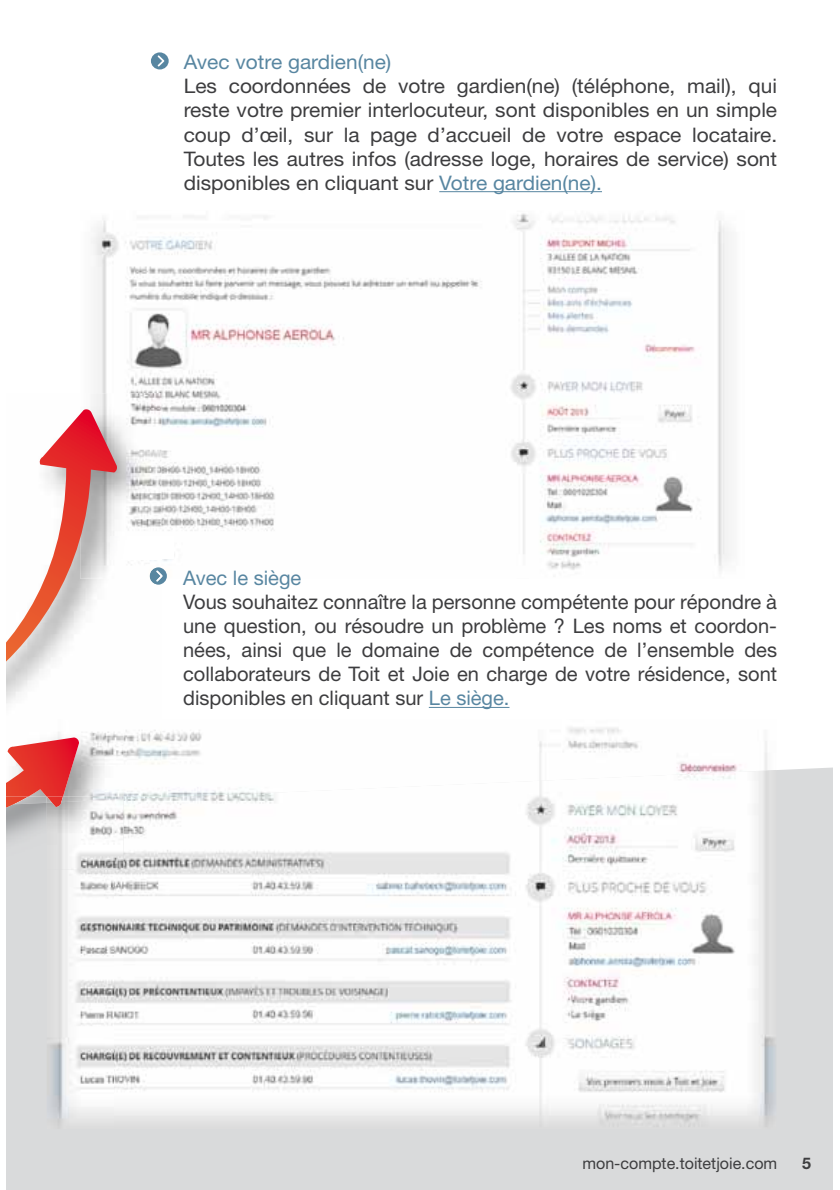
<style>
.page{position:relative;width:840px;height:1190px;background:#fff}
.page>*{position:absolute;margin:0;border:0;box-sizing:border-box;transform-origin:0 0}
.t1{font:20px/24px "Helvetica Neue";color:#3d3d3f;text-align:justify;scale:1.04 1}
.t2{font:20px/24px "Helvetica Neue";color:#3d3d3f;text-align:justify}
.t3{font:20px "Helvetica Neue";color:#5886a1;scale:1.04 1}
.t4{font:20px "Helvetica Neue";color:#5886a1}
.t5{font:16px "Helvetica Neue";color:#3d3d3f}
.t6{font:700 16px "Helvetica Neue";color:#3d3d3f}
.s1{color:#5886a1}
</style>
<div class="page">
<div style="left:6px;top:767px;width:827px;height:423px;background:#d9dadb"></div>
<img style="left:91px;top:213px;width:640px;height:360px">
<img style="left:161px;top:727px;width:615px;height:43px">
<img style="left:114px;top:770px;width:662px;height:359px">
<img style="left:47px;top:870px;width:67px;height:259px">
<div style="left:151px;top:52px;width:18px;height:17px;background:#5886a1;border-radius:50%"></div>
<svg style="left:158px;top:55px;width:6px;height:12px"></svg>
<hr style="left:439px;top:191px;width:163px;height:1px;background:#5886a1">
<div style="left:111px;top:537px;width:63px;height:22px;background:#fff"></div>
<hr style="left:429px;top:707px;width:80px;height:1px;background:#5886a1">
<svg style="left:150px;top:567px;width:17px;height:18px"></svg>
<img style="left:6px;top:826px;width:41px;height:44px">
<img style="left:63px;top:796px;width:60px;height:3px">
<img style="left:47px;top:799px;width:76px;height:71px">
<svg style="left:6px;top:796px;width:57px;height:30px;background:#baa3a2"></svg>
<img style="left:91px;top:393px;width:70px;height:185px">
<img style="left:123px;top:730px;width:38px;height:66px">
<img style="left:118px;top:537px;width:43px;height:22px">
<img style="left:150px;top:567px;width:11px;height:18px">
<svg style="left:156px;top:570px;width:7px;height:12px"></svg>
<img style="left:79px;top:735px;width:44px;height:61px">
<img style="left:6px;top:759px;width:73px;height:37px">
<svg style="left:6px;top:409px;width:112px;height:350px"></svg>
<p class="t3" style="left:184px;top:55px;width:201px">Avec votre gardien(ne)</p>
<p class="t1" style="left:184px;top:76px;width:572px">Les coordonnées de votre gardien(ne) (téléphone, mail), qui reste votre premier interlocuteur, sont disponibles en un simple coup d’œil, sur la page d’accueil de votre espace locataire.<br>Toutes les autres infos (adresse loge, horaires de service) sont disponibles en cliquant sur <span class="s1">Votre gardien(ne).</span></p>
<p class="t4" style="left:183px;top:571px;width:120px">Avec le siège</p>
<p class="t2" style="left:183px;top:592px;width:596px">Vous souhaitez connaître la personne compétente pour répondre à une question, ou résoudre un problème ? Les noms et coordon&shy;nées, ainsi que le domaine de compétence de l’ensemble des collaborateurs de Toit et Joie en charge de votre résidence, sont disponibles en cliquant sur <span class="s1">Le siège.</span></p>
<p class="t5" style="left:582px;top:1158px;width:196px">mon-compte.toitetjoie.com</p>
<p class="t6" style="left:802px;top:1158px;width:10px">5</p>
</div>
